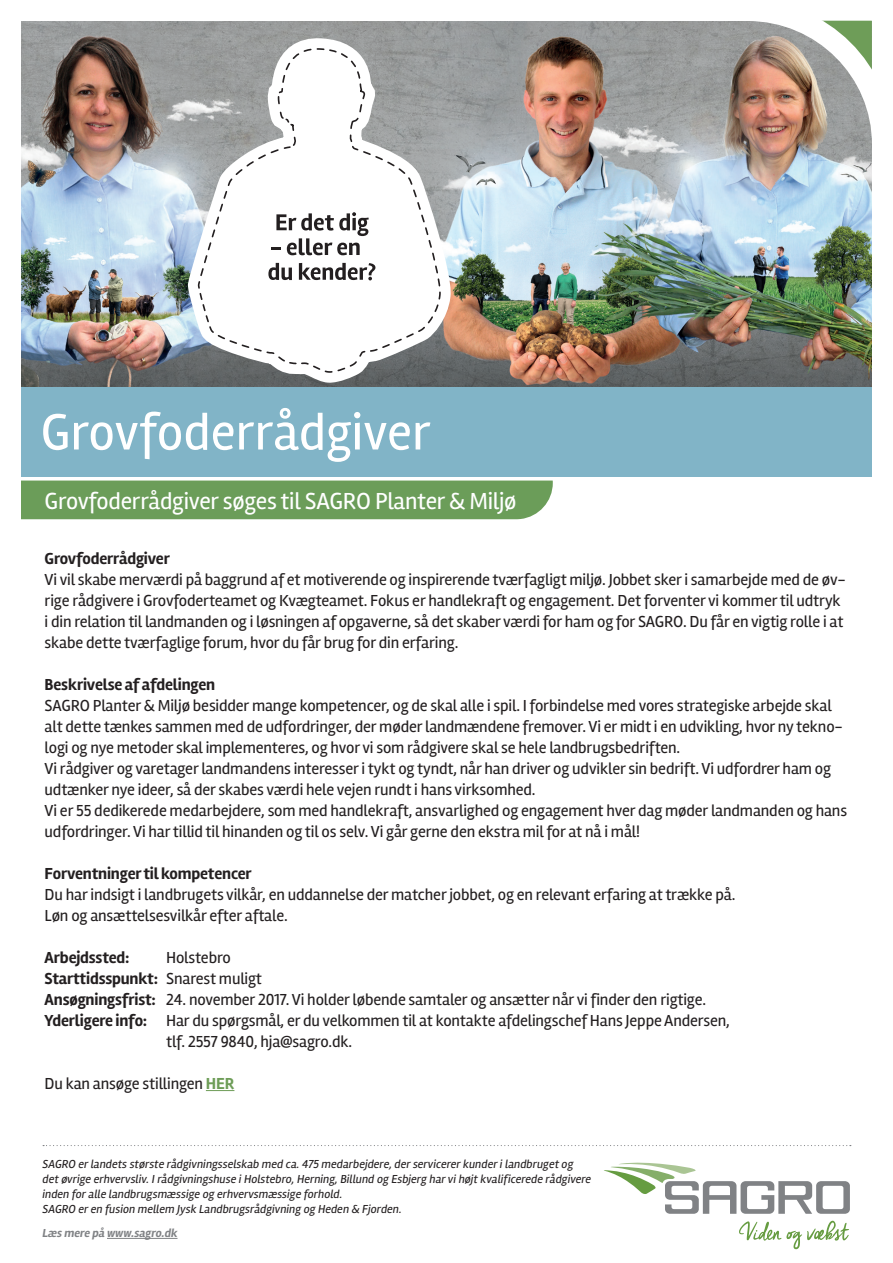
<style>
.page{position:relative;width:893px;height:1263px;background:#fff}
.page>*{position:absolute;margin:0;border:0;box-sizing:border-box;transform-origin:0 0}
.t1{font:52.5px "Rambla";color:#fff}
.t2{font:24px "Rambla";letter-spacing:-.01em;color:#fff}
.t3{font:16.5px/21px "Rambla";letter-spacing:-.01em;color:#231f20}
.t4{font:700 16.5px "Rambla";letter-spacing:-.01em;color:#231f20}
.t5{font:italic 12px/15px "Rambla";color:#231f20}
.t6{font:italic 700 12px "Rambla";color:#808285}
.s1{font-weight:400}
.s2{font-weight:700}
.s3{font-weight:700;color:#6e9d58}
</style>
<div class="page">
<img style="left:21px;top:21px;width:851px;height:367px">
<svg style="left:177px;top:21px;width:279px;height:367px;background:#9ba0a2"></svg>
<svg style="left:197px;top:47px;width:245px;height:326px"></svg>
<svg style="left:271px;top:212px;width:98px;height:43px"></svg>
<svg style="left:268px;top:263px;width:24px;height:17px"></svg>
<svg style="left:299px;top:263px;width:77px;height:17px"></svg>
<img style="left:726px;top:20px;width:146px;height:146px">
<hr style="left:107px;top:1238px;width:71px;height:1px;background:#808285">
<svg style="left:604px;top:1163px;width:246px;height:51px"></svg>
<svg style="left:739px;top:1221px;width:110px;height:28px"></svg>
<svg style="left:43px;top:1145px;width:808px;height:1px"></svg>
<div style="left:21px;top:480px;width:532px;height:39px;background:#6b9d59"></div>
<div style="left:21px;top:388px;width:851px;height:89px;background:#81b4c7"></div>
<svg style="left:206px;top:1090px;width:28px;height:1px"></svg>
<h1 class="t1" style="left:40px;top:401px;width:392px">Grovfoderrådgiver</h1>
<h2 class="t2" style="left:45px;top:486px;width:473px">Grovfoderrådgiver søges til SAGRO Planter &amp; Miljø</h2>
<p class="t4" style="left:45px;top:549px;width:127px">Grovfoderrådgiver</p>
<p class="t3" style="left:45px;top:569px;width:803px">Vi vil skabe merværdi på baggrund af et motiverende og inspirerende tværfagligt miljø. Jobbet sker i samarbejde med de øv&shy;rige rådgivere i Grovfoderteamet og Kvægteamet. Fokus er handlekraft og engagement. Det forventer vi kommer til udtryk i din relation til landmanden og i løsningen af opgaverne, så det skaber værdi for ham og for SAGRO. Du får en vigtig rolle i at skabe dette tværfaglige forum, hvor du får brug for din erfaring.</p>
<p class="t4" style="left:45px;top:675px;width:172px">Beskrivelse af afdelingen</p>
<p class="t3" style="left:45px;top:695px;width:804px">SAGRO Planter &amp; Miljø besidder mange kompetencer, og de skal alle i spil. I forbindelse med vores strategiske arbejde skal alt dette tænkes sammen med de udfordringer, der møder landmændene fremover. Vi er midt i en udvikling, hvor ny tekno&shy;logi og nye metoder skal implementeres, og hvor vi som rådgivere skal se hele landbrugsbedriften.<br>Vi rådgiver og varetager landmandens interesser i tykt og tyndt, når han driver og udvikler sin bedrift. Vi udfordrer ham og udtænker nye ideer, så der skabes værdi hele vejen rundt i hans virksomhed.<br>Vi er 55 dedikerede medarbejdere, som med handlekraft, ansvarlighed og engagement hver dag møder landmanden og hans udfordringer. Vi har tillid til hinanden og til os selv. Vi går gerne den ekstra mil for at nå i mål!</p>
<p class="t4" style="left:45px;top:864px;width:209px">Forventninger til kompetencer</p>
<p class="t3" style="left:45px;top:884px;width:692px">Du har indsigt i landbrugets vilkår, en uddannelse der matcher jobbet, og en relevant erfaring at trække på.<br>Løn og ansættelsesvilkår efter aftale.</p>
<p class="t4" style="left:45px;top:948px;width:86px">Arbejdssted:</p>
<p class="t3" style="left:166px;top:947px;width:66px">Holstebro</p>
<p class="t4" style="left:45px;top:969px;width:219px">Starttidsspunkt: <span class="s1">Snarest muligt</span></p>
<p class="t3" style="left:45px;top:989px;width:663px"><span class="s2">Ansøgningsfrist:</span> 24. november 2017. Vi holder løbende samtaler og ansætter når vi finder den rigtige.</p>
<p class="t3" style="left:45px;top:1010px;width:687px"><span class="s2">Yderligere info:</span> Har du spørgsmål, er du velkommen til at kontakte afdelingschef Hans Jeppe Andersen,</p>
<p class="t3" style="left:166px;top:1031px;width:188px">tlf. 2557 9840, hja@sagro.dk.</p>
<p class="t3" style="left:45px;top:1073px;width:191px">Du kan ansøge stillingen <span class="s3">HER</span></p>
<p class="t5" style="left:43px;top:1156px;width:550px">SAGRO er landets største rådgivningsselskab med ca. 475 medarbejdere, der servicerer kunder i landbruget og det øvrige erhvervsliv. I rådgivningshuse i Holstebro, Herning, Billund og Esbjerg har vi højt kvalificerede rådgivere inden for alle landbrugsmæssige og erhvervsmæssige forhold.<br>SAGRO er en fusion mellem Jysk Landbrugsrådgivning og Heden &amp; Fjorden.</p>
<p class="t6" style="left:43px;top:1226px;width:137px">Læs mere på www.sagro.dk</p>
</div>
